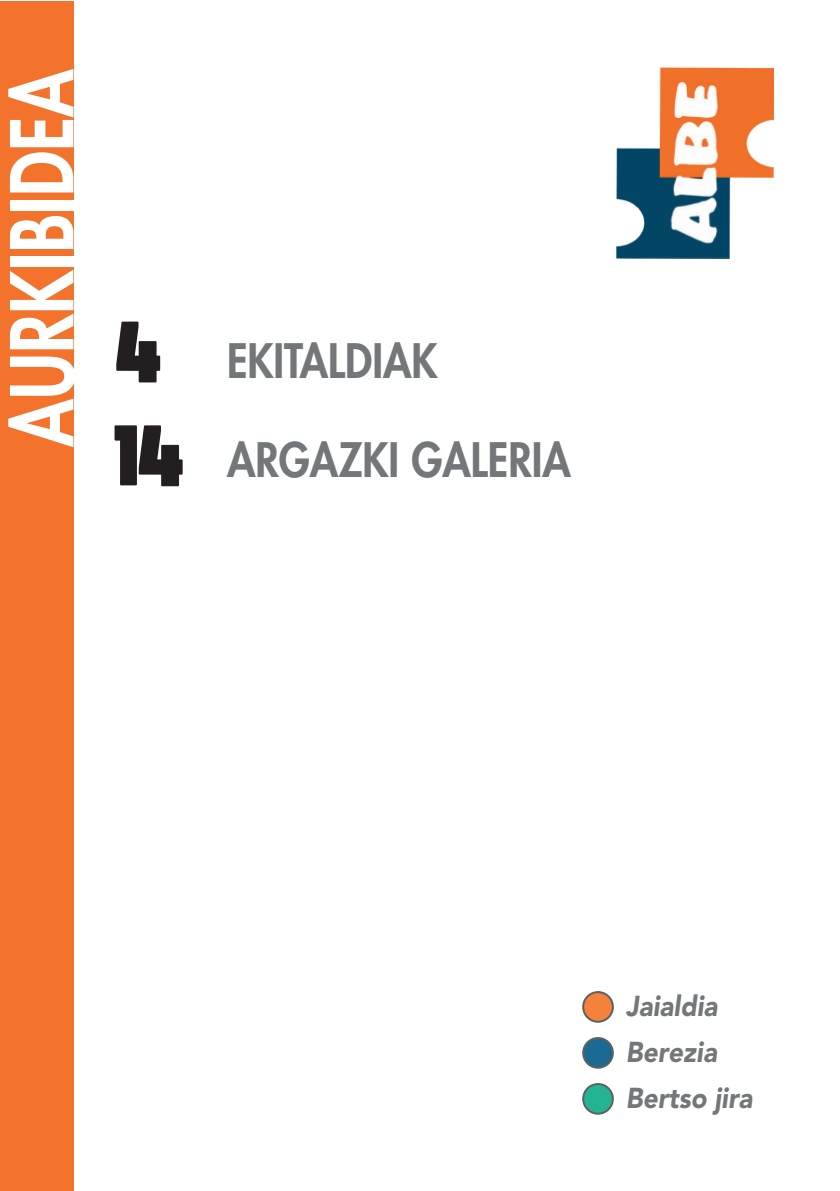
<style>
.page{position:relative;width:840px;height:1191px;background:#fff}
.page>*{position:absolute;margin:0;border:0;box-sizing:border-box;transform-origin:0 0}
.t1{font:800 84px "Futura";color:#fff;scale:.83 1}
.t2{font:800 46.2px/99px "Futura Std";color:#737779;scale:.91 1}
.t3{font:italic 900 28.6px/46px "Avenir LT Std";color:#737779;scale:.91 1}
.s1{font-family:"moon get";font-size:60px;color:#231f20}
</style>
<div class="page">
<img style="left:616px;top:67px;width:157px;height:192px">
<div style="left:0;top:1px;width:74px;height:1190px;background:#f3732c"></div>
<div style="left:583px;top:1038px;width:29px;height:29px;background:#1b6a93;border-radius:50%"></div>
<div style="left:582px;top:1037px;width:31px;height:31px;border:2px solid #5d6161;border-radius:50%"></div>
<div style="left:583px;top:1084px;width:29px;height:29px;background:#24b494;border-radius:50%"></div>
<div style="left:582px;top:1083px;width:31px;height:31px;border:2px solid #5d6161;border-radius:50%"></div>
<div style="left:583px;top:992px;width:29px;height:29px;background:#f4823b;border-radius:50%"></div>
<div style="left:582px;top:991px;width:31px;height:31px;border:2px solid #5d6161;border-radius:50%"></div>
<h1 class="t1" style="left:-11px;top:446px;width:457px;rotate:-90deg">AURKIBIDEA</h1>
<p class="t2" style="left:114px;top:311px;width:503px"><sup>4</sup> EKITALDIAK<br><span class="s1">14</span> ARGAZKI GALERIA</p>
<p class="t3" style="left:625px;top:983px;width:141px">Jaialdia<br>Berezia<br>Bertso jira</p>
</div>
